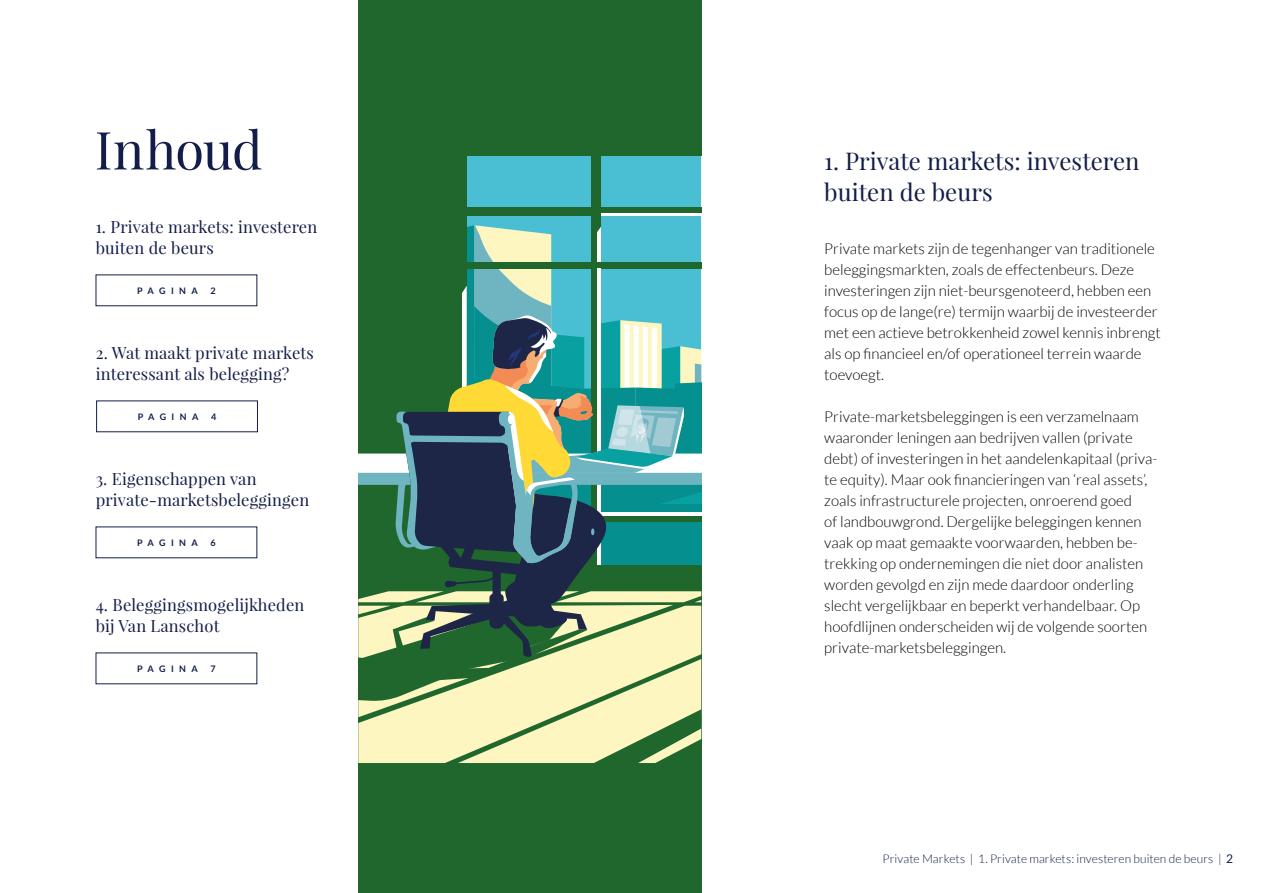
<style>
.page{position:relative;width:1263px;height:893px;background:#fff}
.page>*{position:absolute;margin:0;border:0;box-sizing:border-box;transform-origin:0 0}
.Titel-_hoofdstuktite{font:52.5px "Playfair Display";letter-spacing:-.02em;color:#131d49}
.Artikelkop{font:24px/31.5px "Playfair Display";color:#131d49}
.Kop{font:16.5px/21px "Playfair Display";letter-spacing:.01em;color:#131d49}
.Kop_LEN{font:16.5px/21px "Playfair Display";letter-spacing:.01em;color:#131d49}
.Bodytekst{font:300 15px/21px "Lato";color:#010203}
.Paginering_naam{font:300 12px "Lato";letter-spacing:.005em;color:#131d48}
.Button{font:700 9px "Lato";letter-spacing:.6em;color:#131d49}
.s1{font-weight:400}
</style>
<div class="page">
<div style="left:358px;top:0;width:343px;height:156px;background:#20672e"></div>
<div style="left:358px;top:565px;width:343px;height:328px;background:#20672e"></div>
<svg style="left:358px;top:156px;width:343px;height:607px;background:#679b82"></svg>
<p class="Titel-_hoofdstuktite" style="left:95px;top:117px;width:169px">Inhoud</p>
<p class="Kop_LEN" style="left:96px;top:216px;width:223px">1. Private markets: investeren buiten de beurs</p>
<p class="Button" style="left:137px;top:285px;width:62px">PAGINA</p>
<p class="Button" style="left:210px;top:285px;width:7px">2</p>
<p class="Kop" style="left:96px;top:342px;width:220px">2. Wat maakt private markets interessant als belegging?</p>
<p class="Button" style="left:138px;top:411px;width:62px">PAGINA</p>
<p class="Button" style="left:211px;top:411px;width:7px">4</p>
<p class="Kop" style="left:96px;top:468px;width:215px">3. Eigenschappen van private-marketsbeleggingen</p>
<p class="Button" style="left:137px;top:537px;width:62px">PAGINA</p>
<p class="Button" style="left:210px;top:537px;width:7px">6</p>
<p class="Kop" style="left:96px;top:594px;width:210px">4. Beleggingsmogelijkheden bij Van Lanschot</p>
<p class="Button" style="left:137px;top:663px;width:62px">PAGINA</p>
<p class="Button" style="left:210px;top:663px;width:7px">7</p>
<p class="Artikelkop" style="left:824px;top:145px;width:317px">1. Private markets: investeren buiten de beurs</p>
<p class="Bodytekst" style="left:824px;top:238px;width:332px">Private markets zijn de tegenhanger van traditionele</p>
<p class="Bodytekst" style="left:824px;top:259px;width:338px">beleggingsmarkten, zoals de effectenbeurs. Deze investeringen zijn niet-beursgenoteerd, hebben een focus op de lange(re) termijn waarbij de investeerder met een actieve betrokkenheid zowel kennis inbrengt als op financieel en/of operationeel terrein waarde toevoegt.</p>
<p class="Bodytekst" style="left:824px;top:406px;width:335px">Private-marketsbeleggingen is een verzamelnaam waaronder leningen aan bedrijven vallen (private debt) of investeringen in het aandelenkapitaal (priva&shy;te equity). Maar ook financieringen van ‘real assets’, zoals infrastructurele projecten, onroerend goed<br>of landbouwgrond. Dergelijke beleggingen kennen vaak op maat gemaakte voorwaarden, hebben be&shy;trekking op ondernemingen die niet door analisten worden gevolgd en zijn mede daardoor onderling slecht vergelijkbaar en beperkt verhandelbaar. Op hoofdlijnen onderscheiden wij de volgende soorten private-marketsbeleggingen.</p>
<p class="Paginering_naam" style="left:882px;top:852px;width:352px">Private Markets | 1. Private markets: investeren buiten de beurs | <span class="s1">2</span></p>
</div>
